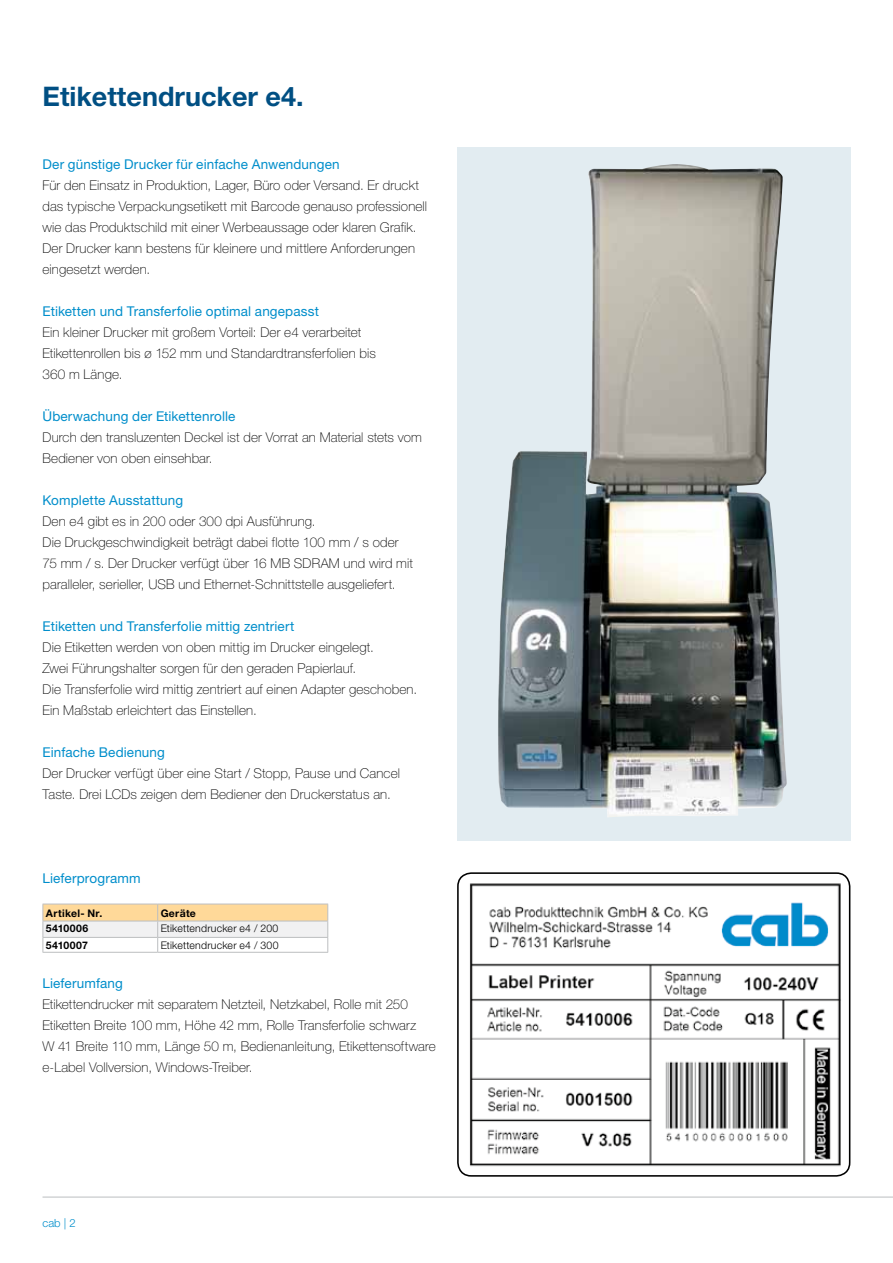
<style>
.page{position:relative;width:893px;height:1263px;background:#fff}
.page>*{position:absolute;margin:0;border:0;box-sizing:border-box;transform-origin:0 0}
.t1{font:700 27px "Helvetica Neue";color:#004f83}
.t2{font:100 13.5px/21px "Helvetica Neue";letter-spacing:.01em;color:#000}
.t3{font:13.5px "Helvetica Neue";letter-spacing:.01em;color:#008ecb}
.t4{font:300 11.25px "Helvetica Neue";color:#008ecb}
.t5{font:300 10.5px "Helvetica Neue";letter-spacing:.02em;color:#000}
.t6{font:700 10.5px "Helvetica Neue";letter-spacing:.03em;color:#000}
</style>
<div class="page">
<hr style="left:43px;top:1197px;width:850px;height:1px;background:#bcbec0">
<div style="left:457px;top:148px;width:393px;height:693px;background:#e2ecf1"></div>
<img style="left:498px;top:164px;width:289px;height:653px">
<div style="left:457px;top:872px;width:393px;height:305px;border:2px solid #000;border-radius:13px"></div>
<img style="left:469px;top:883px;width:372px;height:284px">
<hr style="left:43px;top:952px;width:115px;height:1px;background:#bcbec0">
<hr style="left:158px;top:952px;width:170px;height:1px;background:#bcbec0">
<svg style="left:43px;top:904px;width:285px;height:48px"></svg>
<h1 class="t1" style="left:43px;top:79px;width:263px">Etikettendrucker e4.</h1>
<p class="t3" style="left:43px;top:156px;width:299px">Der günstige Drucker für einfache Anwendungen</p>
<p class="t2" style="left:43px;top:174px;width:386px">Für den Einsatz in Produktion, Lager, Büro oder Versand. Er druckt das typische Verpackungsetikett mit Barcode genauso professionell wie das Produktschild mit einer Werbeaussage oder klaren Grafik.<br>Der Drucker kann bestens für kleinere und mittlere Anforderungen eingesetzt werden.</p>
<p class="t3" style="left:43px;top:303px;width:278px">Etiketten und Transferfolie optimal angepasst</p>
<p class="t2" style="left:43px;top:321px;width:335px">Ein kleiner Drucker mit großem Vorteil: Der e4 verarbeitet<br>Etikettenrollen bis ø 152 mm und Standardtransferfolien bis<br>360 m Länge.</p>
<p class="t3" style="left:43px;top:408px;width:194px">Überwachung der Etikettenrolle</p>
<p class="t2" style="left:43px;top:426px;width:381px">Durch den transluzenten Deckel ist der Vorrat an Material stets vom<br>Bediener von oben einsehbar.</p>
<p class="t3" style="left:43px;top:492px;width:142px">Komplette Ausstattung</p>
<p class="t2" style="left:43px;top:510px;width:372px">Den e4 gibt es in 200 oder 300 dpi Ausführung.<br>Die Druckgeschwindigkeit beträgt dabei flotte 100 mm / s oder 75 mm / s. Der Drucker verfügt über 16 MB SDRAM und wird mit paralleler, serieller, USB und Ethernet-Schnittstelle ausgeliefert.</p>
<p class="t3" style="left:43px;top:618px;width:253px">Etiketten und Transferfolie mittig zentriert</p>
<p class="t2" style="left:43px;top:636px;width:376px">Die Etiketten werden von oben mittig im Drucker eingelegt.<br>Zwei Führungshalter sorgen für den geraden Papierlauf.<br>Die Transferfolie wird mittig zentriert auf einen Adapter geschoben.<br>Ein Maßstab erleichtert das Einstellen.</p>
<p class="t3" style="left:43px;top:744px;width:124px">Einfache Bedienung</p>
<p class="t2" style="left:43px;top:762px;width:359px">Der Drucker verfügt über eine Start / Stopp, Pause und Cancel<br>Taste. Drei LCDs zeigen dem Bediener den Druckerstatus an.</p>
<p class="t3" style="left:43px;top:870px;width:100px">Lieferprogramm</p>
<p class="t6" style="left:46px;top:906px;width:58px">Artikel- Nr.</p>
<p class="t6" style="left:161px;top:906px;width:37px">Geräte</p>
<p class="t6" style="left:46px;top:922px;width:44px">5410006</p>
<p class="t5" style="left:161px;top:922px;width:119px">Etikettendrucker e4 / 200</p>
<p class="t6" style="left:46px;top:938px;width:44px">5410007</p>
<p class="t5" style="left:161px;top:938px;width:119px">Etikettendrucker e4 / 300</p>
<p class="t3" style="left:43px;top:975px;width:82px">Lieferumfang</p>
<p class="t2" style="left:43px;top:993px;width:395px">Etikettendrucker mit separatem Netzteil, Netzkabel, Rolle mit 250<br>Etiketten Breite 100 mm, Höhe 42 mm, Rolle Transferfolie schwarz<br>W 41 Breite 110 mm, Länge 50 m, Bedienanleitung, Etikettensoftware e-Label Vollversion, Windows-Treiber.</p>
<p class="t4" style="left:43px;top:1216px;width:35px">cab | 2</p>
</div>
